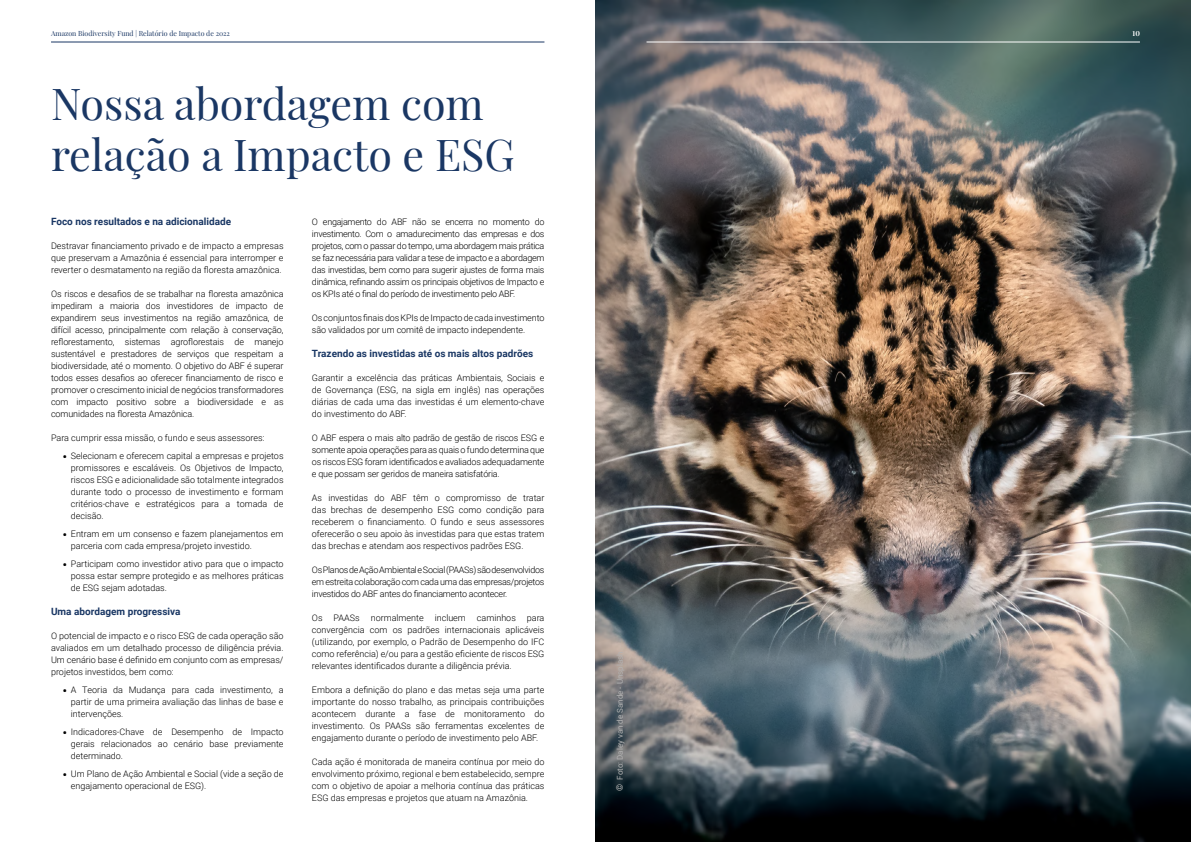
<style>
.page{position:relative;width:1191px;height:842px;background:#fff}
.page>*{position:absolute;margin:0;border:0;box-sizing:border-box;transform-origin:0 0}
.t1{font:43px/51px "Playfair Display";color:#1a3764}
.t2{font:700 10px "Roboto";color:#1a3764}
.t3{font:300 9px/12px "Roboto";color:#000;text-align:justify}
.t4{font:8px "Roboto";color:#b3b3b3}
.t5{font:7px "Playfair Display";color:#1a3764}
.t6{font:700 7px "Playfair Display";color:#fff}
.s1{font-size:15px}
.s2{font-weight:500;font-size:9px}
</style>
<div class="page">
<img style="left:595px;top:0;width:596px;height:842px">
<hr style="left:646px;top:42px;width:494px;height:1px;background:#fff">
<hr style="left:51px;top:42px;width:493px;height:1px;background:#1a3764">
<p class="t5" style="left:51px;top:28px;width:180px">Amazon Biodiversity Fund | Relatório de Impacto de 2022</p>
<p class="t6" style="left:1132px;top:28px;width:9px">10</p>
<h1 class="t1" style="left:51px;top:75px;width:465px">Nossa abordagem com relação a Impacto e ESG</h1>
<p class="t2" style="left:51px;top:214px;width:182px">Foco nos resultados e na adicionalidade</p>
<p class="t3" style="left:51px;top:239px;width:234px">Destravar financiamento privado e de impacto a empresas que preservam a Amazônia é essencial para interromper e reverter o desmatamento na região da floresta amazônica.</p>
<p class="t3" style="left:51px;top:287px;width:234px">Os riscos e desafios de se trabalhar na floresta amazônica impediram a maioria dos investidores de impacto de expandirem seus investimentos na região amazônica, de difícil acesso, principalmente com relação à conservação, reflorestamento, sistemas agroflorestais de manejo sustentável e prestadores de serviços que respeitam a biodiversidade, até o momento. O objetivo do ABF é superar todos esses desafios ao oferecer financiamento de risco e promover o crescimento inicial de negócios transformadores com impacto positivo sobre a biodiversidade e as comunidades na floresta Amazônica.</p>
<p class="t3" style="left:51px;top:431px;width:215px">Para cumprir essa missão, o fundo e seus assessores:</p>
<p class="t3" style="left:71px;top:449px;width:214px;text-indent:-9px"><span class="s1">•</span> Selecionam e oferecem capital a empresas e projetos promissores e escaláveis. Os Objetivos de Impacto, riscos ESG e adicionalidade são totalmente integrados durante todo o processo de investimento e formam critérios-chave e estratégicos para a tomada de decisão.</p>
<p class="t3" style="left:71px;top:527px;width:214px;text-indent:-9px"><span class="s1">•</span> Entram em um consenso e fazem planejamentos em parceria com cada empresa/projeto investido.</p>
<p class="t3" style="left:71px;top:557px;width:214px;text-indent:-9px"><span class="s1">•</span> Participam como investidor ativo para que o impacto possa estar sempre protegido e as melhores práticas de ESG sejam adotadas.</p>
<p class="t2" style="left:51px;top:604px;width:131px">Uma abordagem progressiva</p>
<p class="t3" style="left:51px;top:629px;width:234px">O potencial de impacto e o risco ESG de cada operação são avaliados em um detalhado processo de diligência prévia.<br>Um cenário base é definido em conjunto com as empresas/ projetos investidos, bem como:</p>
<p class="t3" style="left:71px;top:683px;width:214px;text-indent:-9px"><span class="s1">•</span> A Teoria da Mudança para cada investimento, a partir de uma primeira avaliação das linhas de base e intervenções.</p>
<p class="t3" style="left:71px;top:725px;width:214px;text-indent:-9px"><span class="s1">•</span> Indicadores-Chave de Desempenho de Impacto gerais relacionados ao cenário base previamente determinado.</p>
<p class="t3" style="left:71px;top:767px;width:214px;text-indent:-9px"><span class="s1">•</span> Um Plano de Ação Ambiental e Social (vide a seção de engajamento operacional de ESG).</p>
<p class="t3" style="left:312px;top:215px;width:234px">O engajamento do ABF não se encerra no momento do investimento. Com o amadurecimento das empresas e dos projetos, com o passar do tempo, uma abordagem mais prática se faz necessária para validar a tese de impacto e a abordagem das investidas, bem como para sugerir ajustes de forma mais dinâmica, refinando assim os principais objetivos de Impacto e os KPIs até o final do período de investimento pelo ABF.</p>
<p class="t3" style="left:312px;top:311px;width:234px">Os conjuntos finais dos KPIs de Impacto de cada investimento são validados por um comitê de impacto independente.</p>
<p class="t2" style="left:312px;top:346px;width:223px">Trazendo as investidas até os mais altos padrões</p>
<p class="t3" style="left:312px;top:371px;width:234px">Garantir a excelência das práticas Ambientais, Sociais e de Governança (ESG, na sigla em inglês) nas operações diárias de cada uma das investidas é um elemento-chave do investimento do ABF.</p>
<p class="t3" style="left:312px;top:431px;width:234px">O ABF espera o mais alto padrão de gestão de riscos ESG e somente apoia operações para as quais o fundo determina que os riscos ESG foram identificados e avaliados adequadamente e que possam ser geridos de maneira satisfatória.</p>
<p class="t3" style="left:312px;top:491px;width:234px">As investidas do ABF têm o compromisso de tratar das brechas de desempenho ESG como condição para receberem o financiamento. O fundo e seus assessores oferecerão o seu apoio às investidas para que estas tratem das brechas e atendam aos respectivos padrões ESG.</p>
<p class="t3" style="left:312px;top:563px;width:234px">Os Planos de Ação Ambiental e Social (PAASs) são desenvolvidos em estreita colaboração com cada uma das empresas/projetos investidos do ABF antes do financiamento acontecer.</p>
<p class="t3" style="left:312px;top:611px;width:234px">Os PAASs normalmente incluem caminhos para convergência com os padrões internacionais aplicáveis (utilizando, por exemplo, o Padrão de Desempenho do IFC como referência) e/ou para a gestão eficiente de riscos ESG relevantes identificados durante a diligência prévia.</p>
<p class="t3" style="left:312px;top:683px;width:234px">Embora a definição do plano e das metas seja uma parte importante do nosso trabalho, as principais contribuições acontecem durante a fase de monitoramento do investimento. Os PAASs são ferramentas excelentes de engajamento durante o período de investimento pelo ABF.</p>
<p class="t3" style="left:312px;top:755px;width:234px">Cada ação é monitorada de maneira contínua por meio do envolvimento próximo, regional e bem estabelecido, sempre com o objetivo de apoiar a melhoria contínua das práticas ESG das empresas e projetos que atuam na Amazônia.</p>
<p class="t4" style="left:614px;top:791px;width:141px;rotate:-90deg"><span class="s2">©</span> Foto: Daley van de Sande - Unsplash</p>
</div>
